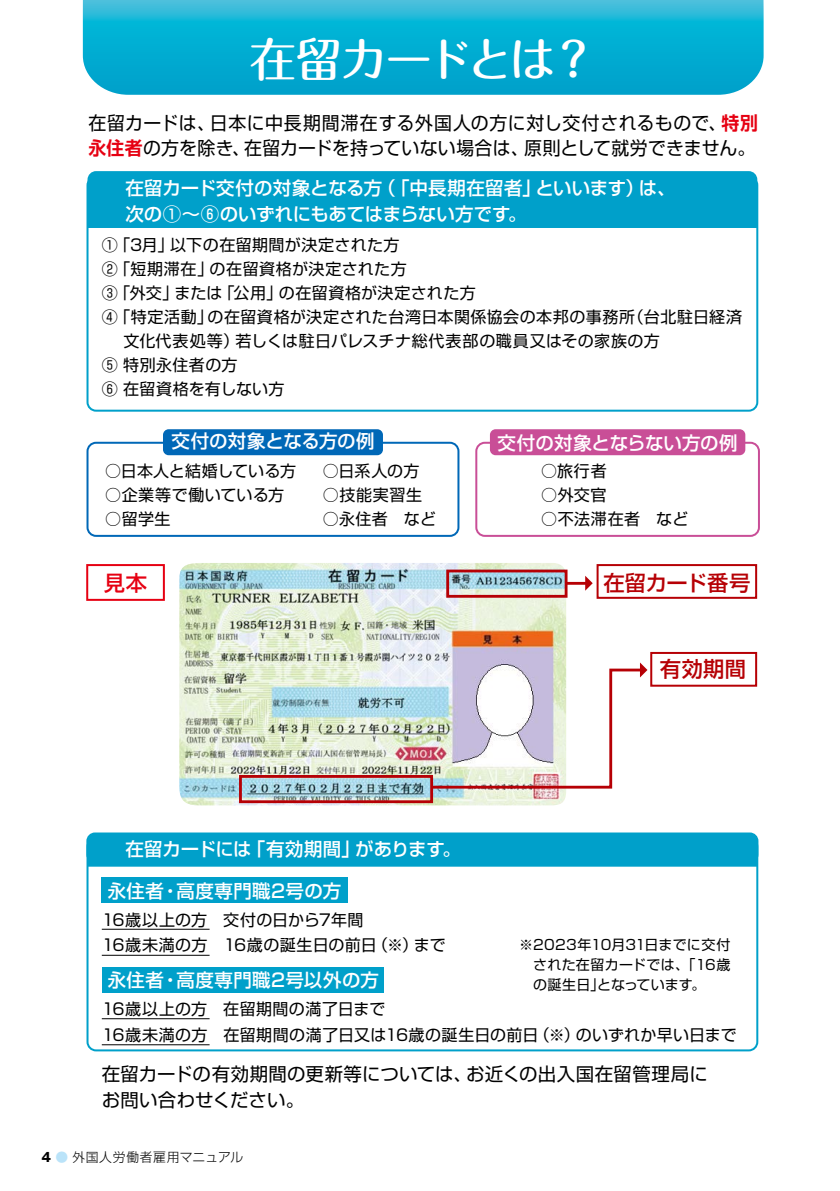
<style>
.page{position:relative;width:840px;height:1191px;background:#fff}
.page>*{position:absolute;margin:0;border:0;box-sizing:border-box;transform-origin:0 0}
.t1{font:500 46.8px "Maru Fo Pro";letter-spacing:-.065em;color:#fff}
.t2{font:500 21.2px "Shin Go Pro";letter-spacing:.01em;color:#b60005}
.t3{font:500 21.2px "Shin Go Pro";color:#e60012}
.t4{font:18.4px/25.6px "Shin Go Pro";letter-spacing:.02em;color:#000}
.t5{font:500 18.4px/25.6px "Shin Go Pro";letter-spacing:.005em;color:#fff}
.t6{font:500 18.4px "Shin Go Pro";letter-spacing:-.015em;color:#fff}
.t7{font:16px/24px "Shin Go Pro";letter-spacing:.025em;color:#000}
.t8{font:16px "Shin Go Pro";letter-spacing:.005em;color:#000}
.t9{font:14px/20px "Shin Go Pro";letter-spacing:.01em;color:#000;text-align:justify}
.t10{font:300 12.8px "Shin Go Pro";letter-spacing:.04em;color:#000}
.s1{font-family:"Shin Go Pro De";font-weight:700;color:#e60012}
.s2{font-family:"Gothic MB101 Pro";font-weight:700}
.s3{color:#bae3f9}
</style>
<div class="page">
<svg style="left:83px;top:0;width:680px;height:95px;background:#0eb0d3"></svg>
<div style="left:87px;top:171px;width:669px;height:42px;background:#00a0ca;border-radius:9px"></div>
<div style="left:87px;top:192px;width:669px;height:36px;background:#00a0ca"></div>
<div style="left:86px;top:442px;width:373px;height:95px;border:2px solid #0068b7;border-radius:9px"></div>
<div style="left:163px;top:429px;width:220px;height:26px;background:#0068b7;border-radius:6px"></div>
<div style="left:475px;top:442px;width:284px;height:95px;border:2px solid #c94e97;border-radius:9px"></div>
<div style="left:489px;top:429px;width:256px;height:26px;background:#c94e97;border-radius:6px"></div>
<div style="left:650px;top:652px;width:106px;height:34px;border:2px solid #b60005"></div>
<div style="left:596px;top:564px;width:160px;height:35px;border:2px solid #b60005"></div>
<img style="left:179px;top:563px;width:387px;height:242px">
<div style="left:86px;top:564px;width:79px;height:37px;border:2px solid #e60012"></div>
<div style="left:239px;top:775px;width:194px;height:28px;border:3px solid #b60005"></div>
<div style="left:446px;top:569px;width:121px;height:29px;border:3px solid #b60005"></div>
<svg style="left:428px;top:662px;width:219px;height:128px"></svg>
<svg style="left:585px;top:576px;width:7px;height:15px"></svg>
<hr style="left:565px;top:582px;width:21px;height:3px;background:#b60005">
<div style="left:86px;top:837px;width:671px;height:214px;border:2px solid #00a0ca;border-radius:9px"></div>
<div style="left:86px;top:832px;width:672px;height:31px;background:#00a0ca;border-radius:9px"></div>
<div style="left:87px;top:853px;width:669px;height:13px;background:#00a0ca"></div>
<div style="left:102px;top:877px;width:246px;height:26px;background:#00a0ca"></div>
<div style="left:102px;top:967px;width:281px;height:25px;background:#00a0ca"></div>
<hr style="left:102px;top:928px;width:107px;height:1px;background:#000">
<hr style="left:102px;top:954px;width:107px;height:1px;background:#000">
<hr style="left:102px;top:1018px;width:107px;height:1px;background:#000">
<hr style="left:102px;top:1044px;width:107px;height:1px;background:#000">
<h1 class="t1" style="left:249px;top:22px;width:348px">在留カードとは？</h1>
<p class="t4" style="left:88px;top:107px;width:671px">在留カードは、日本に中長期間滞在する外国人の方に対し交付されるもので、<span class="s1">特別永住者</span>の方を除き、在留カードを持っていない場合は、原則として就労できません。</p>
<p class="t5" style="left:125px;top:173px;width:551px">在留カード交付の対象となる方（「中長期在留者」といいます）は、次の①～⑥のいずれにもあてはまらない方です。</p>
<p class="t7" style="left:102px;top:231px;width:641px">①「3月」以下の在留期間が決定された方<br>②「短期滞在」の在留資格が決定された方<br>③「外交」または「公用」の在留資格が決定された方<br>④「特定活動」の在留資格が決定された台湾日本関係協会の本邦の事務所（台北駐日経済　 文化代表処等）若しくは駐日パレスチナ総代表部の職員又はその家族の方<br>⑤ 特別永住者の方<br>⑥ 在留資格を有しない方</p>
<p class="t5" style="left:171px;top:426px;width:204px">交付の対象となる方の例</p>
<p class="t8" style="left:105px;top:458px;width:192px">○日本人と結婚している方</p>
<p class="t7" style="left:105px;top:481px;width:181px">○企業等で働いている方</p>
<p class="t7" style="left:105px;top:505px;width:67px">○留学生</p>
<p class="t5" style="left:497px;top:428px;width:241px">交付の対象とならない方の例</p>
<p class="t7" style="left:540px;top:457px;width:67px">○旅行者</p>
<p class="t7" style="left:540px;top:481px;width:67px">○外交官</p>
<p class="t7" style="left:540px;top:505px;width:149px">○不法滞在者　など</p>
<p class="t7" style="left:322px;top:457px;width:98px">○日系人の方</p>
<p class="t7" style="left:322px;top:481px;width:101px">○技能実習生</p>
<p class="t7" style="left:322px;top:505px;width:115px">○永住者　など</p>
<h2 class="t3" style="left:104px;top:565px;width:45px">見本</h2>
<h2 class="t2" style="left:603px;top:565px;width:148px">在留カード番号</h2>
<h2 class="t2" style="left:659px;top:651px;width:88px">有効期間</h2>
<p class="t6" style="left:125px;top:834px;width:336px">在留カードには「有効期間」があります。</p>
<p class="t5" style="left:108px;top:875px;width:235px">永住者・高度専門職2号の方</p>
<p class="t7" style="left:102px;top:905px;width:345px;line-height:25.6px">16歳以上の方　交付の日から7年間<br>16歳未満の方　16歳の誕生日の前日（※）まで</p>
<p class="t5" style="left:108px;top:965px;width:272px">永住者・高度専門職2号以外の方</p>
<p class="t7" style="left:102px;top:994px;width:636px;line-height:25.6px">16歳以上の方　在留期間の満了日まで<br>16歳未満の方　在留期間の満了日又は16歳の誕生日の前日（※）のいずれか早い日まで</p>
<p class="t9" style="left:532px;top:932px;width:199px;text-indent:-14px">※2023年10月31日までに交付された在留カードでは､｢16歳の誕生日｣となっています。</p>
<p class="t4" style="left:102px;top:1059px;width:607px">在留カードの有効期間の更新等については、お近くの出入国在留管理局にお問い合わせください。</p>
<p class="t10" style="left:29px;top:1146px;width:216px"><span class="s2">　4</span> <span class="s3">●</span> 外国人労働者雇用マニュアル</p>
</div>
